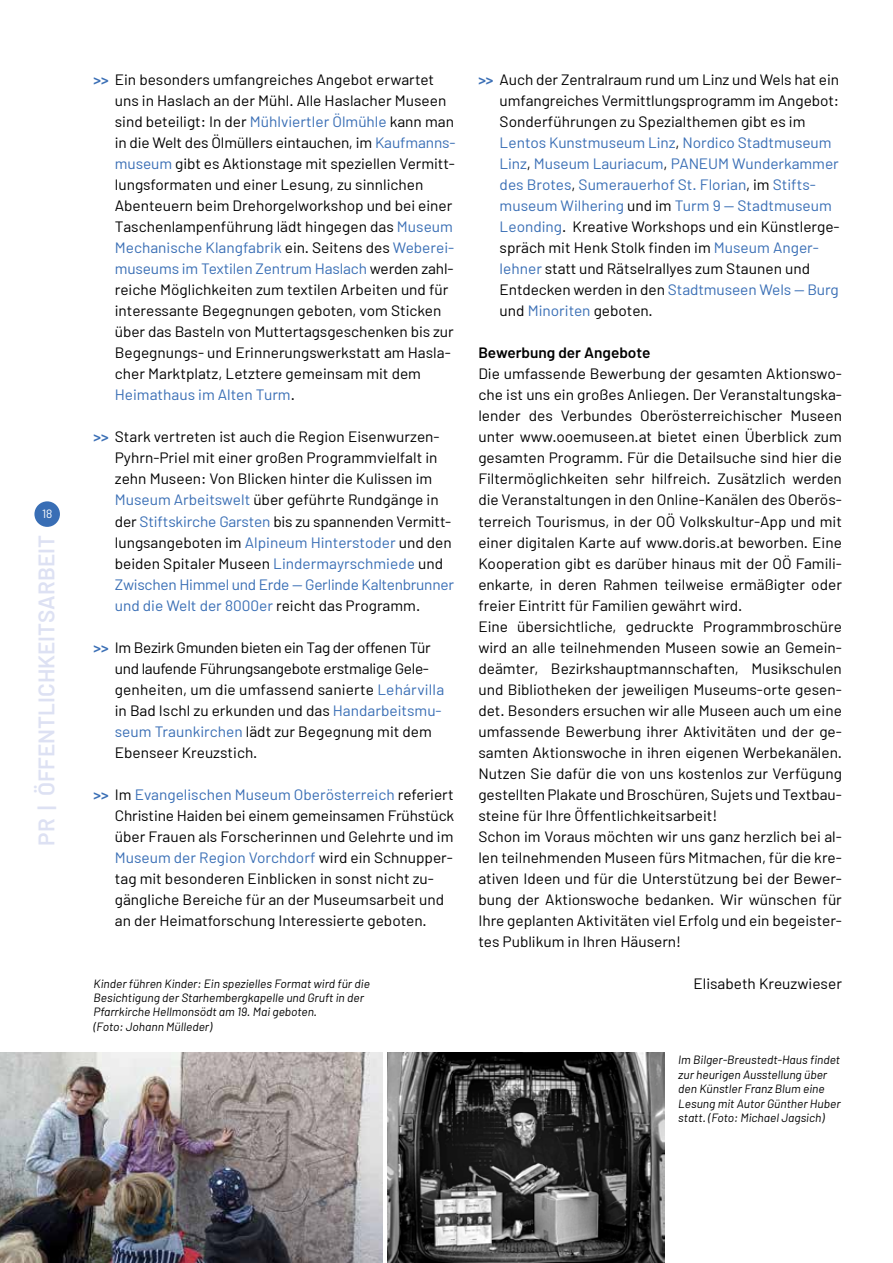
<style>
.page{position:relative;width:893px;height:1263px;background:#fff}
.page>*{position:absolute;margin:0;border:0;box-sizing:border-box;transform-origin:0 0}
.t1{font:600 22.5px "Barlow";color:#dde1f3}
.t2{font:15px/21px "Barlow";color:#000}
.t3{font:600 15px "Barlow";color:#000}
.t4{font:italic 12px/14.4px "Barlow";color:#000}
.t5{font:12px "Barlow";color:#fff}
.s1{font-weight:600;color:#396eb5}
.s2{color:#396eb5}
</style>
<div class="page">
<div style="left:34px;top:501px;width:26px;height:26px;background:#396eb5;border-radius:50%"></div>
<img style="left:388px;top:1052px;width:276px;height:211px">
<img style="left:0;top:1052px;width:383px;height:211px">
<p class="t5" style="left:42px;top:506px;width:12px">18</p>
<h1 class="t1" style="left:32px;top:846px;width:312px;rotate:-90deg">PR | ÖFFENTLICHKEITSARBEIT</h1>
<p class="t2" style="left:115px;top:69px;width:342px;text-indent:-21px"><span class="s1">&gt;&gt;</span> Ein besonders umfangreiches Angebot erwartet uns in Haslach an der Mühl. Alle Haslacher Museen sind beteiligt: In der <span class="s2">Mühlviertler Ölmühle</span> kann man in die Welt des Ölmüllers eintauchen, im <span class="s2">Kaufmanns&shy;museum</span> gibt es Aktionstage mit speziellen Vermitt&shy;lungsformaten und einer Lesung, zu sinnlichen Abenteuern beim Drehorgelworkshop und bei einer Taschenlampenführung lädt hingegen das <span class="s2">Museum Mechanische Klangfabrik</span> ein. Seitens des <span class="s2">Weberei&shy;museums im Textilen Zentrum Haslach</span> werden zahl&shy;reiche Möglichkeiten zum textilen Arbeiten und für interessante Begegnungen geboten, vom Sticken über das Basteln von Muttertagsgeschenken bis zur Begegnungs- und Erinnerungswerkstatt am Hasla&shy;cher Marktplatz, Letztere gemeinsam mit dem <span class="s2">Heimathaus im Alten Turm</span>.</p>
<p class="t2" style="left:115px;top:426px;width:341px;text-indent:-21px"><span class="s1">&gt;&gt;</span> Stark vertreten ist auch die Region Eisenwurzen-Pyhrn-Priel mit einer großen Programmvielfalt in zehn Museen: Von Blicken hinter die Kulissen im <span class="s2">Museum Arbeitswelt</span> über geführte Rundgänge in der <span class="s2">Stiftskirche Garsten</span> bis zu spannenden Vermitt&shy;lungsangeboten im <span class="s2">Alpineum Hinterstoder</span> und den beiden Spitaler Museen <span class="s2">Lindermayrschmiede</span> und <span class="s2">Zwischen Himmel und Erde — Gerlinde Kaltenbrunner und die Welt der 8000er</span> reicht das Programm.</p>
<p class="t2" style="left:115px;top:636px;width:331px;text-indent:-21px"><span class="s1">&gt;&gt;</span> Im Bezirk Gmunden bieten ein Tag der offenen Tür und laufende Führungsangebote erstmalige Gele&shy;genheiten, um die umfassend sanierte <span class="s2">Lehárvilla </span>in Bad Ischl zu erkunden und das <span class="s2">Handarbeitsmu&shy;seum Traunkirchen</span> lädt zur Begegnung mit dem Ebenseer Kreuzstich.</p>
<p class="t2" style="left:115px;top:784px;width:341px;text-indent:-21px"><span class="s1">&gt;&gt;</span> Im <span class="s2">Evangelischen Museum Oberösterreich</span> referiert Christine Haiden bei einem gemeinsamen Frühstück über Frauen als Forscherinnen und Gelehrte und im <span class="s2">Museum der Region Vorchdorf</span> wird ein Schnupper&shy;tag mit besonderen Einblicken in sonst nicht zu&shy;gängliche Bereiche für an der Museumsarbeit und an der Heimatforschung Interessierte geboten.</p>
<p class="t4" style="left:94px;top:976px;width:278px">Kinder führen Kinder: Ein spezielles Format wird für die Besichtigung der Starhembergkapelle und Gruft in der Pfarrkirche Hellmonsödt am 19. Mai geboten.<br>(Foto: Johann Mülleder)</p>
<p class="t2" style="left:500px;top:69px;width:342px;text-indent:-21px"><span class="s1">&gt;&gt;</span> Auch der Zentralraum rund um Linz und Wels hat ein umfangreiches Vermittlungsprogramm im Angebot:<br>Sonderführungen zu Spezialthemen gibt es im <span class="s2">Lentos Kunstmuseum Linz</span>, <span class="s2">Nordico Stadtmuseum Linz</span>, <span class="s2">Museum Lauriacum</span>, <span class="s2">PANEUM Wunderkammer des Brotes</span>, <span class="s2">Sumerauerhof St. Florian</span>, im <span class="s2">Stifts&shy;museum Wilhering</span> und im <span class="s2">Turm 9 — Stadtmuseum Leonding</span>. Kreative Workshops und ein Künstlerge&shy;spräch mit Henk Stolk finden im <span class="s2">Museum Anger&shy;lehner</span> statt und Rätselrallyes zum Staunen und Entdecken werden in den <span class="s2">Stadtmuseen Wels — Burg </span>und <span class="s2">Minoriten</span> geboten.</p>
<p class="t3" style="left:478px;top:343px;width:174px">Bewerbung der Angebote</p>
<p class="t2" style="left:478px;top:363px;width:365px">Die umfassende Bewerbung der gesamten Aktionswo&shy;che ist uns ein großes Anliegen. Der Veranstaltungska&shy;lender des Verbundes Oberösterreichischer Museen unter www.ooemuseen.at bietet einen Überblick zum gesamten Programm. Für die Detailsuche sind hier die Filtermöglichkeiten sehr hilfreich. Zusätzlich werden die Veranstaltungen in den Online-Kanälen des Oberös&shy;terreich Tourismus, in der OÖ Volkskultur-App und mit einer digitalen Karte auf www.doris.at beworben. Eine Kooperation gibt es darüber hinaus mit der OÖ Famili&shy;enkarte, in deren Rahmen teilweise ermäßigter oder freier Eintritt für Familien gewährt wird.<br>Eine übersichtliche, gedruckte Programmbroschüre wird an alle teilnehmenden Museen sowie an Gemein&shy;deämter, Bezirkshauptmannschaften, Musikschulen und Bibliotheken der jeweiligen Museums-orte gesen&shy;det. Besonders ersuchen wir alle Museen auch um eine umfassende Bewerbung ihrer Aktivitäten und der ge&shy;samten Aktionswoche in ihren eigenen Werbekanälen.<br>Nutzen Sie dafür die von uns kostenlos zur Verfügung gestellten Plakate und Broschüren, Sujets und Textbau&shy;steine für Ihre Öffentlichkeitsarbeit!<br>Schon im Voraus möchten wir uns ganz herzlich bei al&shy;len teilnehmenden Museen fürs Mitmachen, für die kre&shy;ativen Ideen und für die Unterstützung bei der Bewer&shy;bung der Aktionswoche bedanken. Wir wünschen für Ihre geplanten Aktivitäten viel Erfolg und ein begeister&shy;tes Publikum in Ihren Häusern!</p>
<p class="t2" style="left:693px;top:973px;width:150px">Elisabeth Kreuzwieser</p>
<p class="t4" style="left:678px;top:1052px;width:164px">Im Bilger-Breustedt-Haus findet zur heurigen Ausstellung über den Künstler Franz Blum eine<br>Lesung mit Autor Günther Huber statt. (Foto: Michael Jagsich)</p>
</div>
